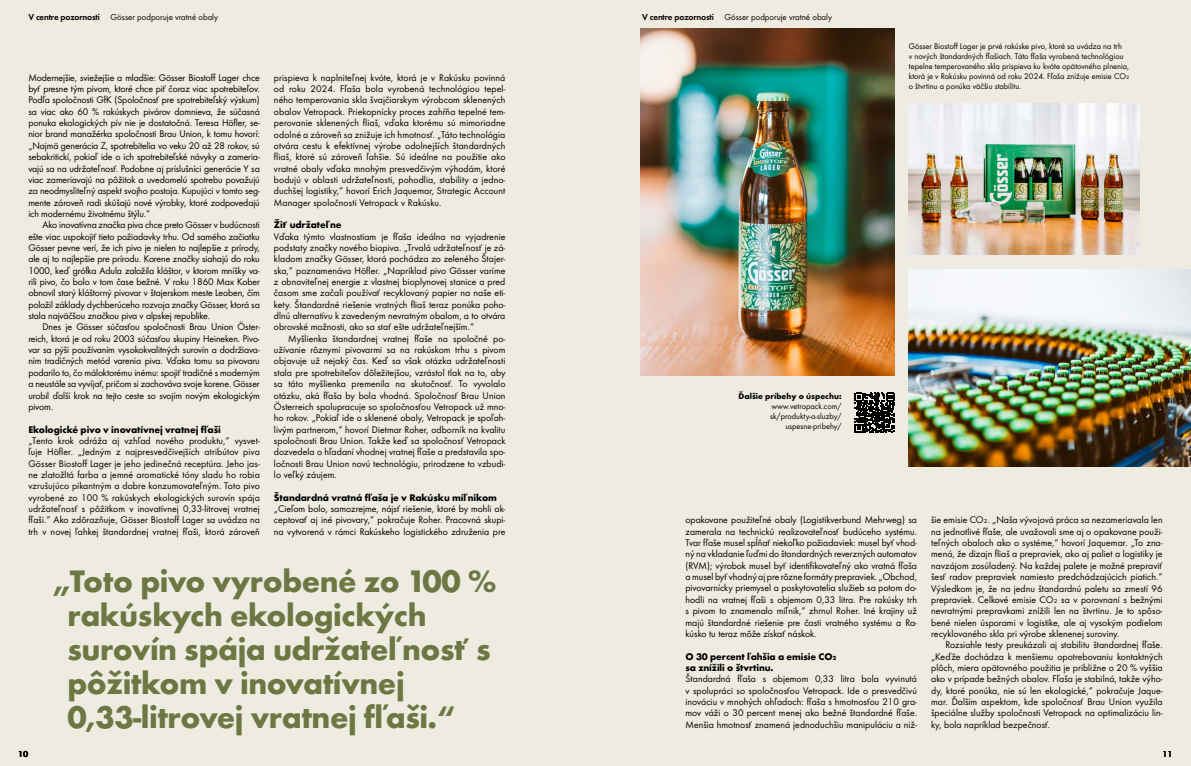
<style>
.page{position:relative;width:1191px;height:766px;background:#fff}
.page>*{position:absolute;margin:0;border:0;box-sizing:border-box;transform-origin:0 0}
.t1{font:700 32.2px/34px "Futura";letter-spacing:-.015em;color:#6c7744}
.t2{font:10px/11.3px "Futura Boo";letter-spacing:.005em;color:#000;text-align:justify}
.t3{font:700 10px/11.3px "Futura";letter-spacing:-.01em;color:#000}
.t4{font:9px "Futura Boo";color:#000}
.t5{font:9px "Futura Dem";color:#000}
.t6{font:8.5px/10px "Futura Boo";color:#000}
.t7{font:700 8.5px "Futura";color:#000}
.s1{font-family:"Futura Dem"}
</style>
<div class="page">
<div style="left:0;top:0;width:595px;height:765px;background:#eeece1"></div>
<div style="left:595px;top:0;width:596px;height:765px;background:#eeece1"></div>
<img style="left:909px;top:103px;width:230px;height:151px">
<img style="left:909px;top:269px;width:282px;height:197px">
<img style="left:641px;top:28px;width:253px;height:347px">
<svg style="left:854px;top:392px;width:40px;height:40px"></svg>
<p class="t4" style="left:28px;top:11px;width:191px"><span class="s1">V centre pozornosti</span> Gösser podporuje vratné obaly</p>
<p class="t4" style="left:642px;top:11px;width:191px"><span class="s1">V centre pozornosti</span> Gösser podporuje vratné obaly</p>
<p class="t6" style="left:909px;top:41px;width:222px">Gösser Biostoff Lager je prvé rakúske pivo, ktoré sa uvádza na trh<br>v nových štandardných fľašiach. Táto fľaša vyrobená technológiou tepelne temperovaného skla prispieva ku kvóte opätovného plnenia, ktorá je v Rakúsku povinná od roku 2024. Fľaša znižuje emisie CO₂ o štvrtinu a ponúka väčšiu stabilitu.</p>
<p class="t2" style="left:28px;top:72px;width:233px">Modernejšie, sviežejšie a mladšie: Gösser Biostoff Lager chce byť presne tým pivom, ktoré chce piť čoraz viac spotrebiteľov.<br>Podľa spoločnosti GfK (Spoločnosť pre spotrebiteľský výskum) sa viac ako 60 % rakúskych pivárov domnieva, že súčasná ponuka ekologických pív nie je dostatočná. Teresa Höfler, se&shy;nior brand manažérka spoločnosti Brau Union, k tomu hovorí: „Najmä generácia Z, spotrebitelia vo veku 20 až 28 rokov, sú sebakritickí, pokiaľ ide o ich spotrebiteľské návyky a zameria&shy;vajú sa na udržateľnosť. Podobne aj príslušníci generácie Y sa viac zameriavajú na pôžitok a uvedomelú spotrebu považujú za neodmysliteľný aspekt svojho postoja. Kupujúci v tomto seg&shy;mente zároveň radi skúšajú nové výrobky, ktoré zodpovedajú ich modernému životnému štýlu.“</p>
<p class="t2" style="left:28px;top:219px;width:233px;text-indent:14px">Ako inovatívna značka piva chce preto Gösser v budúcnosti ešte viac uspokojiť tieto požiadavky trhu. Od samého začiatku Gösser pevne verí, že ich pivo je nielen to najlepšie z prírody, ale aj to najlepšie pre prírodu. Korene značky siahajú do roku 1000, keď grófka Adula založila kláštor, v ktorom mníšky va&shy;rili pivo, čo bolo v tom čase bežné. V roku 1860 Max Kober obnovil starý kláštorný pivovar v štajerskom meste Leoben, čím položil základy dychberúceho rozvoja značky Gösser, ktorá sa stala najväčšou značkou piva v alpskej republike.</p>
<p class="t2" style="left:28px;top:321px;width:233px;text-indent:14px">Dnes je Gösser súčasťou spoločnosti Brau Union Öster&shy;reich, ktorá je od roku 2003 súčasťou skupiny Heineken. Pivo&shy;var sa pýši používaním vysokokvalitných surovín a dodržiava&shy;ním tradičných metód varenia piva. Vďaka tomu sa pivovaru podarilo to, čo máloktorému inému: spojiť tradičné s moderným a neustále sa vyvíjať, pričom si zachováva svoje korene. Gösser urobil ďalší krok na tejto ceste so svojím novým ekologickým pivom.</p>
<p class="t3" style="left:28px;top:423px;width:194px">Ekologické pivo v inovatívnej vratnej fľaši</p>
<p class="t2" style="left:28px;top:434px;width:233px">„Tento krok odráža aj vzhľad nového produktu,“ vysvet&shy;ľuje Höfler. „Jedným z najpresvedčivejších atribútov piva Gösser Biostoff Lager je jeho jedinečná receptúra. Jeho jas&shy;ne zlatožltá farba a jemné aromatické tóny sladu ho robia vzrušujúco pikantným a dobre konzumovateľným. Toto pivo vyrobené zo 100 % rakúskych ekologických surovín spája udržateľnosť s pôžitkom v inovatívnej 0,33-litrovej vratnej fľaši.“ Ako zdôrazňuje, Gösser Biostoff Lager sa uvádza na trh v novej ľahkej štandardnej vratnej fľaši, ktorá zároveň</p>
<p class="t2" style="left:274px;top:72px;width:233px">prispieva k naplniteľnej kvóte, ktorá je v Rakúsku povinná od roku 2024. Fľaša bola vyrobená technológiou tepel&shy;ného temperovania skla švajčiarskym výrobcom sklenených obalov Vetropack. Priekopnícky proces zahŕňa tepelné tem&shy;perovanie sklenených fliaš, vďaka ktorému sú mimoriadne odolné a zároveň sa znižuje ich hmotnosť. „Táto technológia otvára cestu k efektívnej výrobe odolnejších štandardných fliaš, ktoré sú zároveň ľahšie. Sú ideálne na použitie ako vratné obaly vďaka mnohým presvedčivým výhodám, ktoré bodujú v oblasti udržateľnosti, pohodlia, stability a jedno&shy;duchšej logistiky,“ hovorí Erich Jaquemar, Strategic Account Manager spoločnosti Vetropack v Rakúsku.</p>
<p class="t3" style="left:274px;top:219px;width:69px">Žiť udržateľne</p>
<p class="t2" style="left:274px;top:230px;width:233px">Vďaka týmto vlastnostiam je fľaša ideálna na vyjadrenie podstaty značky nového biopiva. „Trvalá udržateľnosť je zá&shy;kladom značky Gösser, ktorá pochádza zo zeleného Štajer&shy;ska,“ poznamenáva Höfler. „Napríklad pivo Gösser varíme z obnoviteľnej energie z vlastnej bioplynovej stanice a pred časom sme začali používať recyklovaný papier na naše eti&shy;kety. Štandardné riešenie vratných fliaš teraz ponúka poho&shy;dlnú alternatívu k zavedeným nevratným obalom, a to otvára obrovské možnosti, ako sa stať ešte udržateľnejším.“</p>
<p class="t2" style="left:274px;top:332px;width:233px;text-indent:14px">Myšlienka štandardnej vratnej fľaše na spoločné po&shy;užívanie rôznymi pivovarmi sa na rakúskom trhu s pivom objavuje už nejaký čas. Keď sa však otázka udržateľnosti stala pre spotrebiteľov dôležitejšou, vzrástol tlak na to, aby sa táto myšlienka premenila na skutočnosť. To vyvolalo otázku, aká fľaša by bola vhodná. Spoločnosť Brau Union Österreich spolupracuje so spoločnosťou Vetropack už mno&shy;ho rokov. „Pokiaľ ide o sklenené obaly, Vetropack je spoľah&shy;livým partnerom,“ hovorí Dietmar Roher, odborník na kvalitu spoločnosti Brau Union. Takže keď sa spoločnosť Vetropack dozvedela o hľadaní vhodnej vratnej fľaše a predstavila spo&shy;ločnosti Brau Union novú technológiu, prirodzene to vzbudi&shy;lo veľký záujem.</p>
<p class="t3" style="left:274px;top:491px;width:224px">Štandardná vratná fľaša je v Rakúsku míľnikom</p>
<p class="t2" style="left:274px;top:503px;width:233px">„Cieľom bolo, samozrejme, nájsť riešenie, ktoré by mohli ak&shy;ceptovať aj iné pivovary,“ pokračuje Roher. Pracovná skupi&shy;na vytvorená v rámci Rakúskeho logistického združenia pre</p>
<p class="t2" style="left:685px;top:514px;width:233px">opakovane použiteľné obaly (Logistikverbund Mehrweg) sa zamerala na technickú realizovateľnosť budúceho systému.<br>Tvar fľaše musel spĺňať niekoľko požiadaviek: musel byť vhod&shy;ný na vkladanie ľuďmi do štandardných reverzných automatov (RVM); výrobok musel byť identifikovateľný ako vratná fľaša a musel byť vhodný aj pre rôzne formáty prepraviek. „Obchod, pivovarnícky priemysel a poskytovatelia služieb sa potom do&shy;hodli na vratnej fľaši s objemom 0,33 litra. Pre rakúsky trh s pivom to znamenalo míľnik,“ zhrnul Roher. Iné krajiny už majú štandardné riešenie pre časti vratného systému a Ra&shy;kúsko tu teraz môže získať náskok.</p>
<p class="t3" style="left:685px;top:650px;width:152px">O 30 percent ľahšia a emisie CO₂ sa znížili o štvrtinu.</p>
<p class="t2" style="left:685px;top:673px;width:233px">Štandardná fľaša s objemom 0,33 litra bola vyvinutá v spolupráci so spoločnosťou Vetropack. Ide o presvedčivú inováciu v mnohých ohľadoch: fľaša s hmotnosťou 210 gra&shy;mov váži o 30 percent menej ako bežné štandardné fľaše.<br>Menšia hmotnosť znamená jednoduchšiu manipuláciu a niž-</p>
<p class="t7" style="left:738px;top:390px;width:105px">Ďalšie príbehy o úspechu:</p>
<p class="t6" style="left:770px;top:401px;width:73px;text-align:right">www.vetropack.com/ sk/produkty-a-sluzby/ uspesne-pribehy/</p>
<p class="t2" style="left:931px;top:514px;width:233px">šie emisie CO₂. „Naša vývojová práca sa nezameriavala len na jednotlivé fľaše, ale uvažovali sme aj o opakovane použi&shy;teľných obaloch ako o systéme,“ hovorí Jaquemar. „To zna&shy;mená, že dizajn fliaš a prepraviek, ako aj paliet a logistiky je navzájom zosúladený. Na každej palete je možné prepraviť šesť radov prepraviek namiesto predchádzajúcich piatich.“ Výsledkom je, že na jednu štandardnú paletu sa zmestí 96 prepraviek. Celkové emisie CO₂ sa v porovnaní s bežnými nevratnými prepravkami znížili len na štvrtinu. Je to spôso&shy;bené nielen úsporami v logistike, ale aj vysokým podielom recyklovaného skla pri výrobe sklenenej suroviny.</p>
<p class="t2" style="left:931px;top:639px;width:233px;text-indent:14px">Rozsiahle testy preukázali aj stabilitu štandardnej fľaše. „Keďže dochádza k menšiemu opotrebovaniu kontaktných plôch, miera opätovného použitia je približne o 20 % vyššia ako v prípade bežných obalov. Fľaša je stabilná, takže výho&shy;dy, ktoré ponúka, nie sú len ekologické,“ pokračuje Jaque&shy;mar. Ďalším aspektom, kde spoločnosť Brau Union využila špeciálne služby spoločnosti Vetropack na optimalizáciu lin&shy;ky, bola napríklad bezpečnosť.</p>
<h1 class="t1" style="left:67px;top:564px;width:431px;text-indent:-15px">„Toto pivo vyrobené zo 100 % rakúskych ekologických surovín spája udržateľnosť s pôžitkom v inovatívnej<br>0,33-litrovej vratnej fľaši.“</h1>
<p class="t5" style="left:18px;top:748px;width:12px">10</p>
<p class="t5" style="left:1162px;top:748px;width:12px">11</p>
</div>
